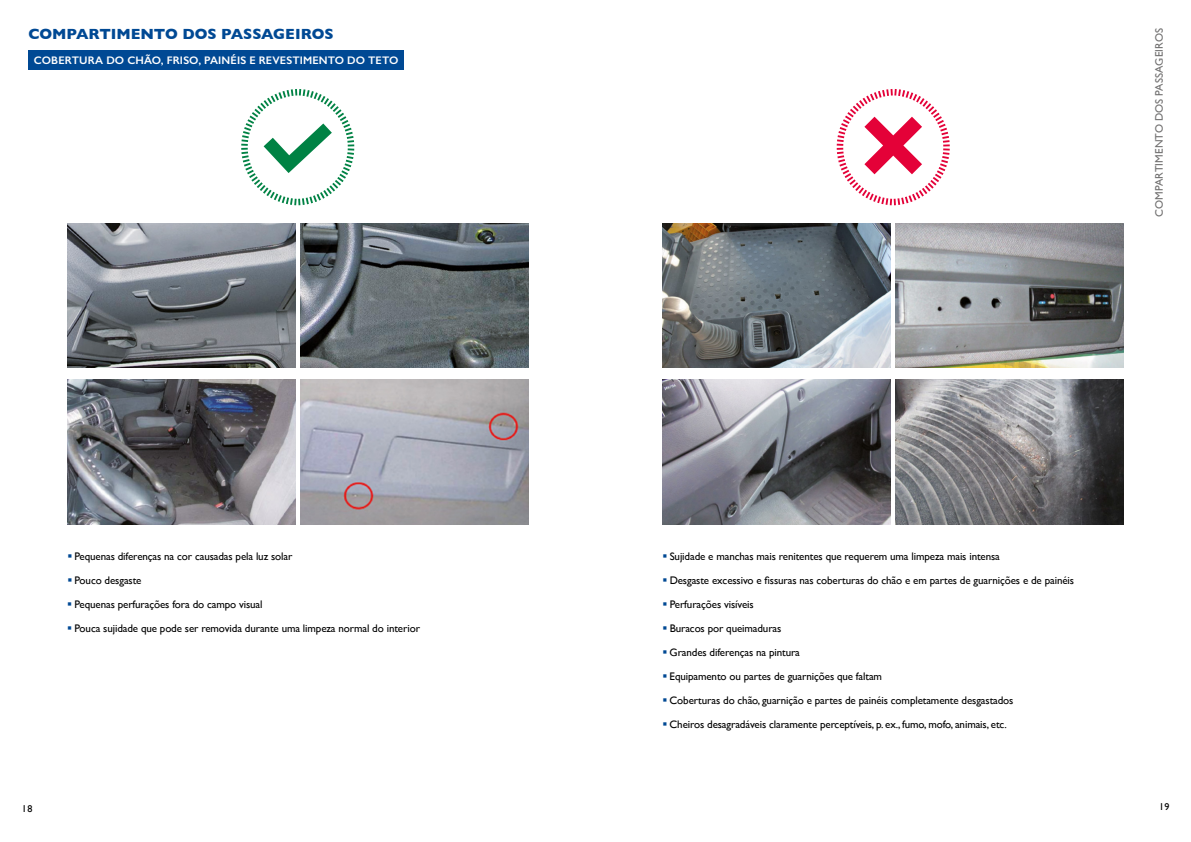
<style>
.page{position:relative;width:1191px;height:842px;background:#fff}
.page>*{position:absolute;margin:0;border:0;box-sizing:border-box;transform-origin:0 0}
.t1{font:700 15px "Gill Sans";letter-spacing:-.005em;color:#004994}
.t2{font:11px/24px "Gill Sans";letter-spacing:-.01em;color:#000}
.t3{font:600 11px "Gill Sans";letter-spacing:.01em;color:#fff}
.t4{font:11px "Gill Sans";letter-spacing:.005em;color:#706f6f}
.t5{font:10px "Gill Sans";color:#000}
</style>
<div class="page">
<svg style="left:241px;top:89px;width:113px;height:116px"></svg>
<svg style="left:836px;top:89px;width:113px;height:116px"></svg>
<img style="left:300px;top:224px;width:228px;height:144px">
<img style="left:67px;top:224px;width:228px;height:144px">
<img style="left:300px;top:380px;width:228px;height:144px">
<img style="left:67px;top:380px;width:228px;height:144px">
<img style="left:896px;top:224px;width:227px;height:144px">
<img style="left:662px;top:224px;width:228px;height:144px">
<img style="left:896px;top:380px;width:227px;height:144px">
<img style="left:662px;top:380px;width:228px;height:144px">
<div style="left:28px;top:50px;width:376px;height:19px;background:#004994"></div>
<h1 class="t1" style="left:28px;top:22px;width:307px">COMPARTIMENTO DOS PASSAGEIROS</h1>
<p class="t3" style="left:34px;top:53px;width:366px">COBERTURA DO CHÃO, FRISO, PAINÉIS E REVESTIMENTO DO TETO</p>
<p class="t4" style="left:1152px;top:217px;width:190px;rotate:-90deg">COMPARTIMENTO DOS PASSAGEIROS</p>
<p class="t2" style="left:74px;top:544px;width:347px">Pequenas diferenças na cor causadas pela luz solar<br>Pouco desgaste<br>Pequenas perfurações fora do campo visual<br>Pouca sujidade que pode ser removida durante uma limpeza normal do interior</p>
<p class="t2" style="left:669px;top:544px;width:406px">Sujidade e manchas mais renitentes que requerem uma limpeza mais intensa<br>Desgaste excessivo e fissuras nas coberturas do chão e em partes de guarnições e de painéis Perfurações visíveis<br>Buracos por queimaduras<br>Grandes diferenças na pintura<br>Equipamento ou partes de guarnições que faltam<br>Coberturas do chão, guarnição e partes de painéis completamente desgastados<br>Cheiros desagradáveis claramente perceptíveis, p. ex., fumo, mofo, animais, etc.</p>
<p class="t5" style="left:22px;top:803px;width:12px">18</p>
<p class="t5" style="left:1159px;top:801px;width:12px">19</p>
</div>
